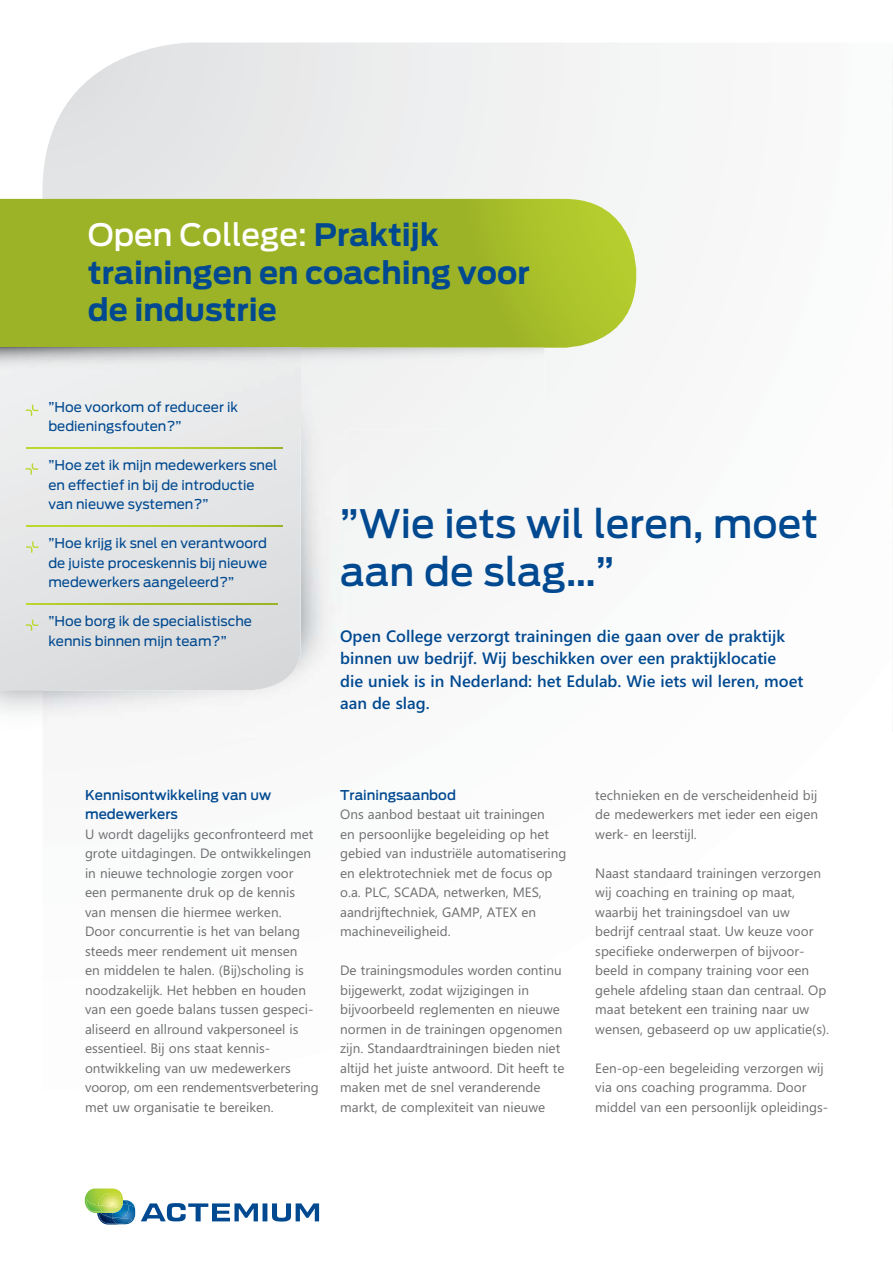
<style>
.page{position:relative;width:893px;height:1263px;background:#fff}
.page>*{position:absolute;margin:0;border:0;box-sizing:border-box;transform-origin:0 0}
.t1{font:500 39px/48px "Antenna";color:#004990}
.t2{font:700 30.75px/37.5px "Antenna";color:#004990}
.t3{font:600 16.5px/22.5px "Segoe UI";color:#004990}
.t4{font:13.5px/19.5px "Segoe UI";color:#6d6e70}
.t5{font:13.5px/19.5px "Antenna";color:#004990}
.t6{font:500 13.5px/19.5px "Antenna";color:#004990}
.s1{font-weight:500;color:#fff}
</style>
<div class="page">
<svg style="left:43px;top:43px;width:618px;height:537px"></svg>
<svg style="left:141px;top:1203px;width:178px;height:18px"></svg>
<svg style="left:85px;top:1188px;width:50px;height:36px"></svg>
<img style="left:98px;top:1193px;width:25px;height:20px">
<img style="left:86px;top:1199px;width:17px;height:13px">
<img style="left:99px;top:1205px;width:20px;height:7px">
<img style="left:43px;top:430px;width:304px;height:288px">
<svg style="left:0;top:430px;width:301px;height:260px;background:#e1e2e1"></svg>
<svg style="left:0;top:199px;width:636px;height:149px;background:#a1b72c"></svg>
<img style="left:0;top:348px;width:544px;height:82px">
<img style="left:301px;top:350px;width:46px;height:80px">
<svg style="left:27px;top:448px;width:255px;height:1px"></svg>
<svg style="left:27px;top:526px;width:255px;height:1px"></svg>
<svg style="left:27px;top:604px;width:251px;height:1px"></svg>
<svg style="left:26px;top:405px;width:12px;height:11px"></svg>
<svg style="left:26px;top:463px;width:12px;height:12px"></svg>
<svg style="left:26px;top:541px;width:13px;height:12px"></svg>
<svg style="left:26px;top:619px;width:12px;height:12px"></svg>
<img style="left:892px;top:63px;width:1px;height:377px">
<h2 class="t2" style="left:88px;top:219px;width:443px"><span class="s1">Open College:</span> Praktijk trainingen en coaching voor de industrie</h2>
<p class="t5" style="left:48px;top:398px;width:191px">”Hoe voorkom of reduceer ik bedieningsfouten?”</p>
<p class="t5" style="left:48px;top:456px;width:230px">”Hoe zet ik mijn medewerkers snel en effectief in bij de introductie van nieuwe systemen?”</p>
<p class="t5" style="left:48px;top:534px;width:220px;text-align:justify">”Hoe krijg ik snel en verantwoord de juiste proceskennis bij nieuwe medewerkers aangeleerd?”</p>
<p class="t5" style="left:48px;top:612px;width:205px">”Hoe borg ik de specialistische kennis binnen mijn team?”</p>
<h1 class="t1" style="left:340px;top:503px;width:479px">”Wie iets wil leren, moet aan de slag…”</h1>
<p class="t3" style="left:340px;top:626px;width:465px">Open College verzorgt trainingen die gaan over de praktijk binnen uw bedrijf. Wij beschikken over een praktijklocatie die uniek is in Nederland: het Edulab. Wie iets wil leren, moet aan de slag.</p>
<p class="t6" style="left:85px;top:786px;width:188px">Kennisontwikkeling van uw medewerkers</p>
<p class="t4" style="left:85px;top:825px;width:235px">U wordt dagelijks geconfronteerd met grote uitdagingen. De ont wikkelingen in nieuwe technologie zorgen voor een permanente druk op de kennis van mensen die hiermee werken.<br>Door concurrentie is het van belang steeds meer rendement uit mensen<br>en middelen te halen. (Bij﴿scholing is noodzakelijk. Het hebben en houden van een goede balans tussen gespeci&shy;aliseerd en allround vakpersoneel is essentieel. Bij ons staat kennis - ontwikkeling van uw medewerkers voorop, om een rendementsverbetering met uw organisatie te bereiken.</p>
<p class="t6" style="left:340px;top:786px;width:117px">Trainingsaanbod</p>
<p class="t4" style="left:340px;top:806px;width:228px">Ons aanbod bestaat uit trainingen<br>en persoonlijke begeleiding op het gebied van industriële automatisering en elektrotechniek met de focus op o.a. PLC, SCADA, netwerken, MES, aandrijftechniek, GAMP, ATEX en machineveilig heid.</p>
<p class="t4" style="left:340px;top:962px;width:226px">De trainingsmodules worden continu bijgewerkt, zodat wijzigingen in bijvoorbeeld reglementen en nieuwe normen in de trainingen opgenomen zijn. Standaardtrainingen bieden niet altijd het juiste antwoord. Dit heeft te maken met de snel veranderende markt, de complexiteit van nieuwe</p>
<p class="t4" style="left:595px;top:786px;width:224px;text-align:justify">technieken en de verscheidenheid bij de medewerkers met ieder een eigen werk- en leerstijl.</p>
<p class="t4" style="left:595px;top:864px;width:235px">Naast standaard trainingen verzorgen wij coaching en training op maat, waarbij het trainingsdoel van uw bedrijf centraal staat. Uw keuze voor specifieke onderwerpen of bijvoor&shy;beeld in company training voor een gehele afdeling staan dan centraal. Op maat betekent een training naar uw wensen, gebaseerd op uw applicatie(s﴿.</p>
<p class="t4" style="left:595px;top:1059px;width:234px">Een-op-een begeleiding verzorgen wij via ons coaching programma. Door middel van een persoonlijk opleidings-</p>
</div>
